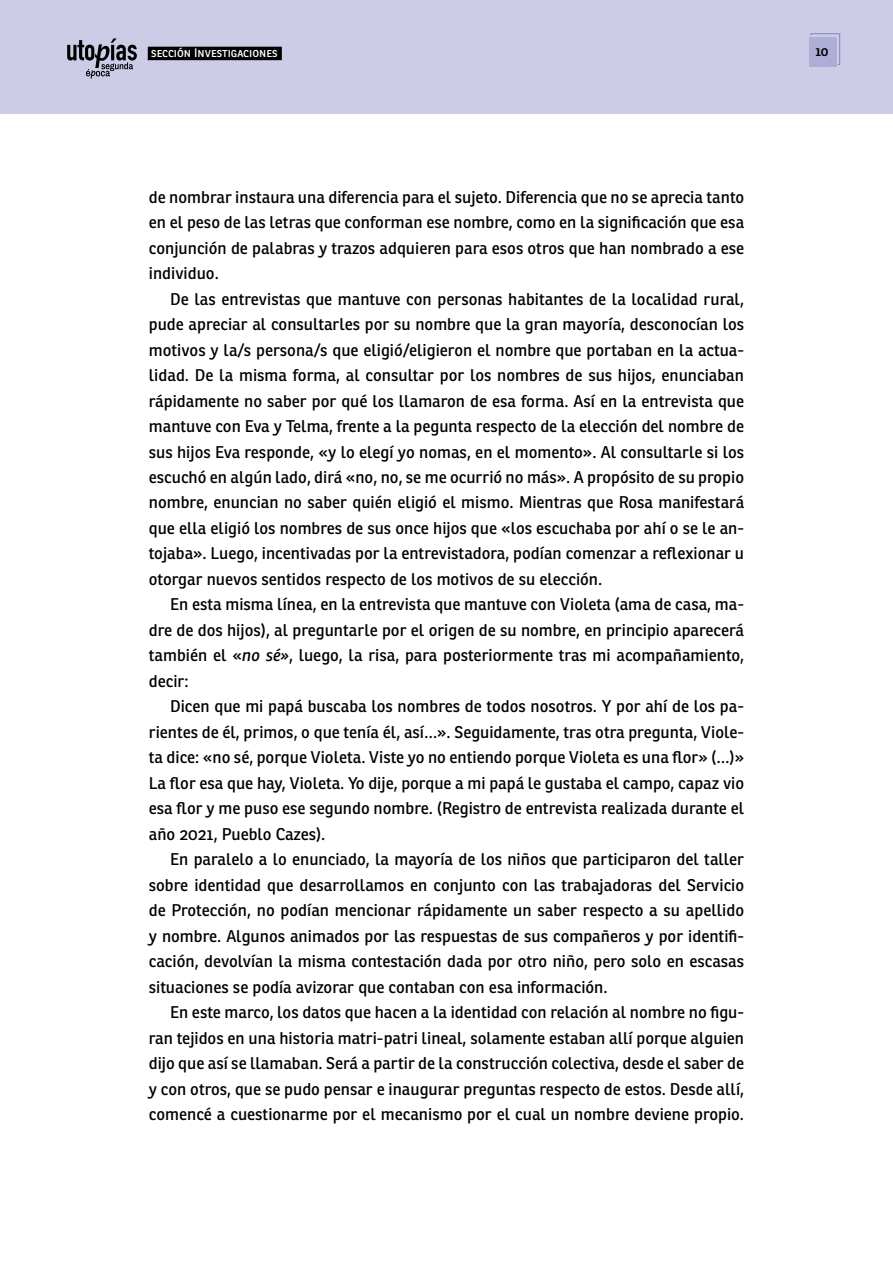
<style>
.page{position:relative;width:893px;height:1263px;background:#fff}
.page>*{position:absolute;margin:0;border:0;box-sizing:border-box;transform-origin:0 0}
.t1{font:16.5px/25.5px "Ronnia";color:#000;text-align:justify}
.t2{font:600 13.2px "Ronnia";color:#000}
.t3{font:12px "Ronnia";color:#fff}
.s1{font-style:italic}
</style>
<div class="page">
<div style="left:0;top:0;width:893px;height:113px;background:#cccce6"></div>
<div style="left:809px;top:38px;width:27px;height:29px;background:#adadd6"></div>
<svg style="left:810px;top:33px;width:30px;height:32px"></svg>
<svg style="left:67px;top:38px;width:70px;height:41px"></svg>
<div style="left:148px;top:47px;width:134px;height:13px;background:#000"></div>
<p class="t3" style="left:151px;top:46px;width:128px">sección Investigaciones</p>
<p class="t2" style="left:815px;top:44px;width:15px">10</p>
<p class="t1" style="left:149px;top:184px;width:597px">de nombrar instaura una diferencia para el sujeto. Diferencia que no se aprecia tanto en el peso de las letras que conforman ese nombre, como en la significación que esa conjunción de palabras y trazos adquieren para esos otros que han nombrado a ese individuo.</p>
<p class="t1" style="left:149px;top:286px;width:597px;text-indent:21px">De las entrevistas que mantuve con personas habitantes de la localidad rural, pude apreciar al consultarles por su nombre que la gran mayoría, desconocían los motivos y la/s persona/s que eligió/eligieron el nombre que portaban en la actua&shy;lidad. De la misma forma, al consultar por los nombres de sus hijos, enunciaban rápidamente no saber por qué los llamaron de esa forma. Así en la entrevista que mantuve con Eva y Telma, frente a la pegunta respecto de la elección del nombre de sus hijos Eva responde, «y lo elegí yo nomas, en el momento». Al consultarle si los escuchó en algún lado, dirá «no, no, se me ocurrió no más». A propósito de su propio nombre, enuncian no saber quién eligió el mismo. Mientras que Rosa manifestará que ella eligió los nombres de sus once hijos que «los escuchaba por ahí o se le an&shy;tojaba». Luego, incentivadas por la entrevistadora, podían comenzar a reflexionar u otorgar nuevos sentidos respecto de los motivos de su elección.</p>
<p class="t1" style="left:149px;top:592px;width:597px;text-indent:21px">En esta misma línea, en la entrevista que mantuve con Violeta (ama de casa, ma&shy;dre de dos hijos), al preguntarle por el origen de su nombre, en principio aparecerá también el «<span class="s1">no sé»</span>, luego, la risa, para posteriormente tras mi acompañamiento, decir:</p>
<p class="t1" style="left:149px;top:694px;width:597px;text-indent:21px">Dicen que mi papá buscaba los nombres de todos nosotros. Y por ahí de los pa&shy;rientes de él, primos, o que tenía él, así…». Seguidamente, tras otra pregunta, Viole&shy;ta dice: «no sé, porque Violeta. Viste yo no entiendo porque Violeta es una flor» (…)» La flor esa que hay, Violeta. Yo dije, porque a mi papá le gustaba el campo, capaz vio esa flor y me puso ese segundo nombre. (Registro de entrevista realizada durante el año 2021, Pueblo Cazes).</p>
<p class="t1" style="left:149px;top:847px;width:597px;text-indent:21px">En paralelo a lo enunciado, la mayoría de los niños que participaron del taller sobre identidad que desarrollamos en conjunto con las trabajadoras del Servicio de Protección, no podían mencionar rápidamente un saber respecto a su apellido y nombre. Algunos animados por las respuestas de sus compañeros y por identifi&shy;cación, devolvían la misma contestación dada por otro niño, pero solo en escasas situaciones se podía avizorar que contaban con esa información.</p>
<p class="t1" style="left:149px;top:1000px;width:597px;text-indent:21px">En este marco, los datos que hacen a la identidad con relación al nombre no figu&shy;ran tejidos en una historia matri-patri lineal, solamente estaban allí porque alguien dijo que así se llamaban. Será a partir de la construcción colectiva, desde el saber de y con otros, que se pudo pensar e inaugurar preguntas respecto de estos. Desde allí, comencé a cuestionarme por el mecanismo por el cual un nombre deviene propio.</p>
</div>
